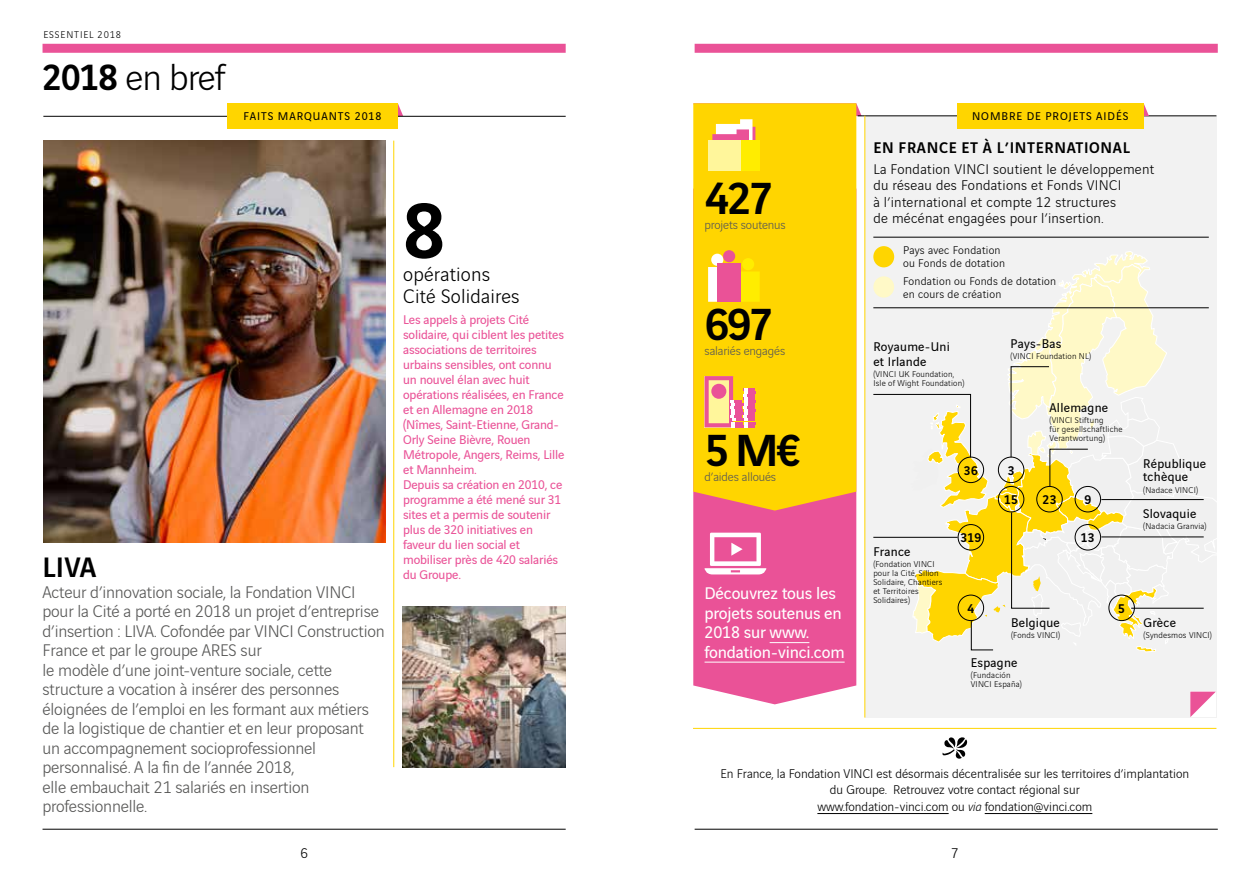
<style>
.page{position:relative;width:1259px;height:893px;background:#fff}
.page>*{position:absolute;margin:0;border:0;box-sizing:border-box;transform-origin:0 0}
.t1{font:500 84px "Vinci Sans";color:#000}
.t2{font:500 48px "Vinci Sans";letter-spacing:-.04em;color:#000}
.t3{font:300 39px "Vinci Sans";letter-spacing:-.02em;color:#000}
.t4{font:500 30px "Vinci Sans";color:#000}
.t5{font:300 21px/22.5px "Vinci Sans";letter-spacing:.01em;color:#000}
.t6{font:300 18px/19.5px "Vinci Sans";letter-spacing:-.01em;color:#575756}
.t7{font:18px/19.5px "Vinci Sans";letter-spacing:-.01em;color:#fff}
.t8{font:500 16.5px "Vinci Sans";letter-spacing:.04em;color:#000}
.t9{font:300 15px/16.5px "Vinci Sans";letter-spacing:.02em;color:#000}
.t10{font:13.5px/15px "Vinci Sans";letter-spacing:-.01em;color:#ea5297}
.t11{font:300 13.5px/16.5px "Vinci Sans";color:#000;text-align:center}
.t12{font:13.5px/13.5px "Vinci Sans";letter-spacing:.02em;color:#000}
.t13{font:500 13.5px "Vinci Sans";letter-spacing:.02em;color:#000}
.t14{font:300 13.05px "Vinci Sans";letter-spacing:-.01em;color:#575756}
.t15{font:300 12px/13.5px "Vinci Sans";letter-spacing:.02em;color:#000}
.t16{font:12px "Vinci Sans";letter-spacing:.08em;color:#000}
.t17{font:300 10.5px "Vinci Sans";letter-spacing:.08em;color:#000}
.t18{font:300 9px/9px "Vinci Sans";letter-spacing:.02em;color:#000}
.s1{font-weight:500}
.s2{font-style:italic}
</style>
<div class="page">
<hr style="left:694px;top:829px;width:523px;height:1px;background:#000">
<hr style="left:43px;top:829px;width:523px;height:1px;background:#000">
<svg style="left:693px;top:511px;width:163px;height:193px;background:#eb5b9c"></svg>
<div style="left:865px;top:116px;width:351px;height:602px;background:#f2f2f2"></div>
<hr style="left:817px;top:813px;width:131px;height:1px;background:#000">
<hr style="left:984px;top:813px;width:108px;height:1px;background:#000">
<svg style="left:398px;top:104px;width:5px;height:12px"></svg>
<hr style="left:43px;top:116px;width:523px;height:1px;background:#000">
<div style="left:227px;top:103px;width:171px;height:26px;background:#ffd500"></div>
<div style="left:694px;top:44px;width:523px;height:9px;background:#ea5297"></div>
<div style="left:43px;top:44px;width:523px;height:9px;background:#ea5297"></div>
<hr style="left:857px;top:116px;width:359px;height:1px;background:#000">
<hr style="left:873px;top:237px;width:335px;height:1px;background:#000">
<div style="left:693px;top:166px;width:163px;height:345px;background:#ffd500"></div>
<svg style="left:693px;top:103px;width:168px;height:63px;background:#fed218"></svg>
<div style="left:708px;top:140px;width:36px;height:31px;background:#fff69b"></div>
<div style="left:741px;top:140px;width:18px;height:31px;background:#ffed00"></div>
<svg style="left:708px;top:254px;width:21px;height:47px"></svg>
<svg style="left:736px;top:258px;width:23px;height:43px"></svg>
<div style="left:723px;top:250px;width:12px;height:12px;background:#ea5297;border-radius:50%"></div>
<div style="left:717px;top:263px;width:23px;height:39px;background:#ea5297"></div>
<svg style="left:704px;top:376px;width:52px;height:51px;background:#f5a687"></svg>
<hr style="left:864px;top:116px;width:1px;height:602px;background:#ffd500">
<hr style="left:393px;top:141px;width:1px;height:626px;background:#ffd500">
<hr style="left:693px;top:728px;width:523px;height:1px;background:#ffd500">
<svg style="left:704px;top:533px;width:62px;height:41px"></svg>
<svg style="left:942px;top:737px;width:25px;height:22px"></svg>
<div style="left:873px;top:246px;width:21px;height:21px;background:#ffd500;border-radius:50%"></div>
<img style="left:43px;top:141px;width:342px;height:401px">
<img style="left:403px;top:607px;width:163px;height:160px">
<svg style="left:1143px;top:103px;width:6px;height:13px"></svg>
<div style="left:957px;top:103px;width:186px;height:26px;background:#ffd500"></div>
<svg style="left:873px;top:251px;width:342px;height:401px"></svg>
<div style="left:957px;top:524px;width:27px;height:26px;border:1px solid #000;border-radius:50%"></div>
<hr style="left:873px;top:537px;width:84px;height:1px;background:#000">
<hr style="left:1101px;top:499px;width:102px;height:1px;background:#000">
<hr style="left:1101px;top:537px;width:102px;height:1px;background:#000">
<hr style="left:1131px;top:608px;width:72px;height:1px;background:#000">
<hr style="left:769px;top:642px;width:40px;height:1px;background:#fff">
<hr style="left:704px;top:662px;width:140px;height:1px;background:#fff">
<svg style="left:1190px;top:692px;width:25px;height:25px"></svg>
<p class="t17" style="left:43px;top:27px;width:79px">ESSENTIEL 2018</p>
<h3 class="t3" style="left:42px;top:49px;width:185px"><span class="s1">2018</span> en bref</h3>
<p class="t16" style="left:244px;top:107px;width:139px">FAITS MARQUANTS 2018</p>
<h3 class="t4" style="left:43px;top:544px;width:55px">LIVA</h3>
<p class="t6" style="left:43px;top:580px;width:344px">Acteur d’innovation sociale, la Fondation VINCI pour la Cité a porté en 2018 un projet d’entreprise d’insertion : LIVA. Cofondée par VINCI Construction France et par le groupe ARES sur<br>le modèle d’une joint-venture sociale, cette structure a vocation à insérer des personnes éloignées de l’emploi en les formant aux métiers de la logistique de chantier et en leur proposant un accompagnement socioprofessionnel personnalisé. A la fin de l’année 2018,<br>elle embauchait 21 salariés en insertion professionnelle.</p>
<h1 class="t1" style="left:403px;top:166px;width:43px">8</h1>
<p class="t5" style="left:403px;top:261px;width:118px">opérations<br>Cité Solidaires</p>
<p class="t10" style="left:403px;top:311px;width:163px">Les appels à projets Cité solidaire, qui ciblent les petites associations de territoires urbains sensibles, ont connu un nouvel élan avec huit opérations réalisées, en France et en Allemagne en 2018 (Nîmes, Saint-Etienne, Grand-<br>Orly Seine Bièvre, Rouen<br>Métropole, Angers, Reims, Lille et Mannheim.<br>Depuis sa création en 2010, ce programme a été mené sur 31 sites et a permis de soutenir plus de 320 initiatives en faveur du lien social et mobiliser près de 420 salariés du Groupe.</p>
<h2 class="t2" style="left:705px;top:161px;width:70px">427</h2>
<p class="t14" style="left:704px;top:215px;width:83px">projets soutenus</p>
<h2 class="t2" style="left:705px;top:287px;width:70px">697</h2>
<p class="t14" style="left:704px;top:341px;width:82px">salariés engagés</p>
<h2 class="t2" style="left:705px;top:413px;width:97px">5 M€</h2>
<p class="t14" style="left:704px;top:467px;width:73px">d’aides alloués</p>
<p class="t7" style="left:704px;top:582px;width:142px">Découvrez tous les projets soutenus en<br>2018 sur www. fondation-vinci.com</p>
<p class="t16" style="left:972px;top:107px;width:158px">NOMBRE DE PROJETS AIDÉS</p>
<p class="t8" style="left:873px;top:135px;width:258px">EN FRANCE ET À L’INTERNATIONAL</p>
<p class="t9" style="left:873px;top:159px;width:282px">La Fondation VINCI soutient le développement du réseau des Fondations et Fonds VINCI<br>à l’international et compte 12 structures<br>de mécénat engagées pour l’insertion.</p>
<p class="t15" style="left:903px;top:242px;width:103px">Pays avec Fondation ou Fonds de dotation</p>
<p class="t15" style="left:903px;top:273px;width:155px">Fondation ou Fonds de dotation en cours de création</p>
<p class="t12" style="left:873px;top:337px;width:78px;line-height:15.6px">Royaume-Uni et Irlande</p>
<p class="t18" style="left:873px;top:369px;width:93px">(VINCI UK Foundation,<br>Isle of Wight Foundation)</p>
<p class="t13" style="left:964px;top:460px;width:15px">36</p>
<p class="t13" style="left:960px;top:527px;width:22px">319</p>
<p class="t12" style="left:1010px;top:335px;width:52px">Pays-Bas</p>
<p class="t18" style="left:1010px;top:351px;width:82px">(VINCI Foundation NL)</p>
<p class="t13" style="left:1007px;top:460px;width:8px">3</p>
<p class="t13" style="left:1004px;top:489px;width:15px">15</p>
<p class="t12" style="left:1049px;top:400px;width:60px">Allemagne</p>
<p class="t18" style="left:1049px;top:415px;width:75px">(VINCI Stiftung<br>für gesellschaftliche<br>Verantwortung)</p>
<p class="t13" style="left:1042px;top:489px;width:15px">23</p>
<p class="t13" style="left:1084px;top:489px;width:8px">9</p>
<p class="t13" style="left:1081px;top:527px;width:15px">13</p>
<p class="t12" style="left:873px;top:544px;width:39px">France</p>
<p class="t18" style="left:873px;top:559px;width:71px">(Fondation VINCI pour la Cité, Sillon<br>Solidaire, Chantiers et Territoires<br>Solidaires)</p>
<p class="t13" style="left:967px;top:598px;width:8px">4</p>
<p class="t13" style="left:1118px;top:598px;width:8px">5</p>
<p class="t12" style="left:1011px;top:614px;width:50px">Belgique</p>
<p class="t18" style="left:1011px;top:629px;width:51px">(Fonds VINCI)</p>
<p class="t12" style="left:971px;top:655px;width:48px">Espagne</p>
<p class="t18" style="left:971px;top:670px;width:52px">(Fundación<br>VINCI España)</p>
<p class="t12" style="left:1143px;top:455px;width:65px">République tchèque</p>
<p class="t18" style="left:1143px;top:484px;width:56px">(Nadace VINCI)</p>
<p class="t12" style="left:1143px;top:505px;width:55px">Slovaquie</p>
<p class="t18" style="left:1143px;top:520px;width:65px">(Nadacia Granvia)</p>
<p class="t12" style="left:1143px;top:614px;width:34px">Grèce</p>
<p class="t18" style="left:1143px;top:629px;width:70px">(Syndesmos VINCI)</p>
<p class="t11" style="left:720px;top:764px;width:470px">En France, la Fondation VINCI est désormais décentralisée sur les territoires d’implantation du Groupe. Retrouvez votre contact régional sur<br>www.fondation-vinci.com ou <span class="s2">via</span> fondation@vinci.com</p>
<p class="t9" style="left:300px;top:843px;width:9px">6</p>
<p class="t9" style="left:951px;top:843px;width:9px">7</p>
</div>
